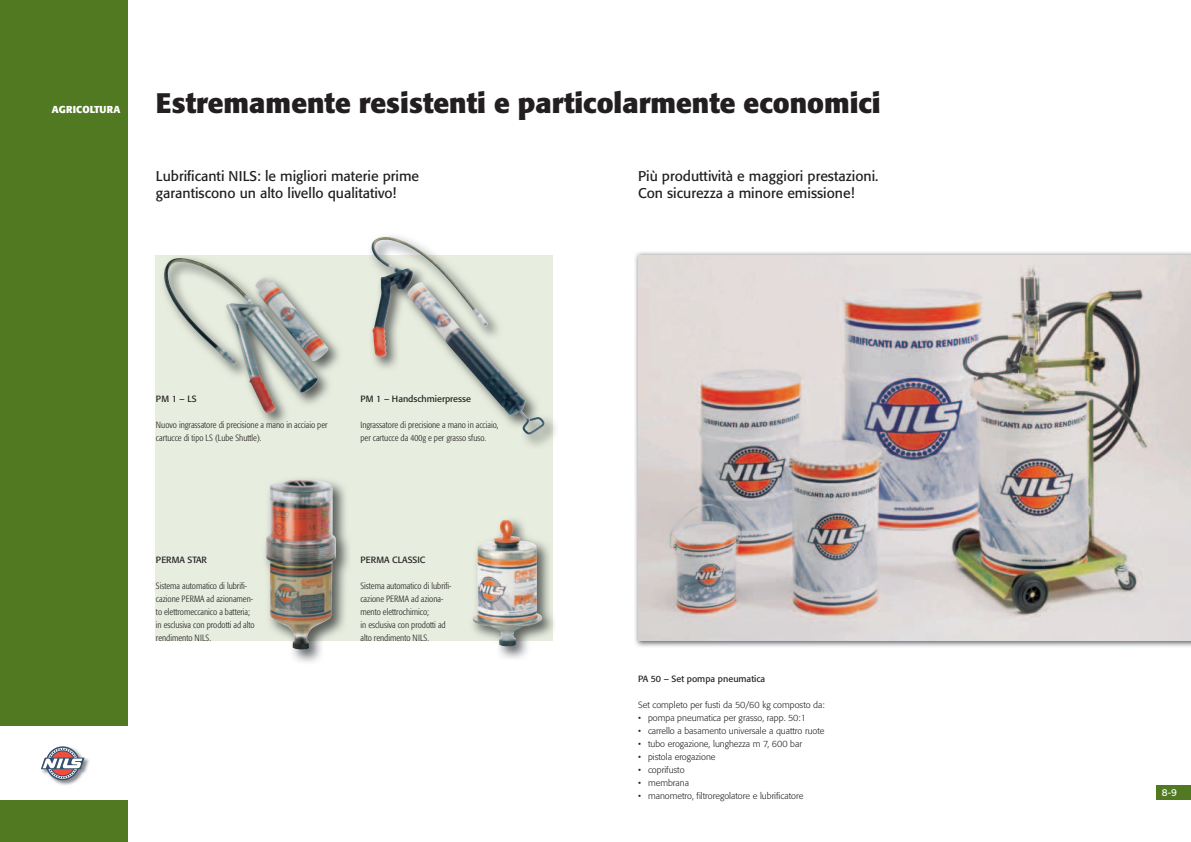
<style>
.page{position:relative;width:1191px;height:842px;background:#fff}
.page>*{position:absolute;margin:0;border:0;box-sizing:border-box;transform-origin:0 0}
.t1{font:700 28px "Formata";color:#231f20}
.t2{font:14px/16.8px "Formata";color:#231f20}
.t3{font:700 10px "Formata";letter-spacing:.02em;color:#fff}
.t4{font:10px "Formata";color:#fff}
.t5{font:300 condensed 9px/13px "Formata";color:#231f20}
.t6{font:300 9px "Formata";color:#231f20}
.t7{font:9px "Formata";color:#231f20}
</style>
<div class="page">
<div style="left:0;top:0;width:128px;height:842px;background:#507921"></div>
<div style="left:1157px;top:785px;width:34px;height:14px;background:#507921"></div>
<div style="left:156px;top:255px;width:397px;height:386px;background:#e7eddf"></div>
<img style="left:635px;top:252px;width:556px;height:395px">
<img style="left:638px;top:255px;width:553px;height:386px">
<img style="left:371px;top:237px;width:174px;height:198px">
<img style="left:180px;top:257px;width:159px;height:167px">
<img style="left:163px;top:258px;width:167px;height:155px">
<img style="left:499px;top:620px;width:55px;height:39px">
<img style="left:542px;top:543px;width:11px;height:98px">
<img style="left:472px;top:519px;width:70px;height:127px">
<img style="left:265px;top:484px;width:84px;height:178px">
<img style="left:266px;top:479px;width:71px;height:171px">
<div style="left:0;top:726px;width:129px;height:73px;background:#fff"></div>
<img style="left:53px;top:757px;width:36px;height:28px">
<svg style="left:41px;top:746px;width:43px;height:34px"></svg>
<p class="t3" style="left:52px;top:104px;width:70px">AGRICOLTURA</p>
<h1 class="t1" style="left:156px;top:86px;width:726px">Estremamente resistenti e particolarmente economici</h1>
<h2 class="t2" style="left:156px;top:168px;width:265px">Lubrificanti NILS: le migliori materie prime garantiscono un alto livello qualitativo!</h2>
<h2 class="t2" style="left:638px;top:168px;width:242px">Più produttività e maggiori prestazioni.<br>Con sicurezza a minore emissione!</h2>
<p class="t7" style="left:156px;top:394px;width:42px">PM 1 – LS</p>
<p class="t5" style="left:156px;top:419px;width:173px">Nuovo ingrassatore di precisione a mano in acciaio per cartucce di tipo LS (Lube Shuttle).</p>
<p class="t7" style="left:360px;top:394px;width:112px">PM 1 – Handschmierpresse</p>
<p class="t5" style="left:360px;top:419px;width:140px">Ingrassatore di precisione a mano in acciaio, per cartucce da 400g e per grasso sfuso.</p>
<p class="t7" style="left:156px;top:554px;width:53px">PERMA STAR</p>
<p class="t5" style="left:156px;top:579px;width:100px">Sistema automatico di lubrifi&shy;cazione PERMA ad azionamen&shy;to elettromeccanico a batteria; in esclusiva con prodotti ad alto rendimento NILS.</p>
<p class="t7" style="left:360px;top:554px;width:67px">PERMA CLASSIC</p>
<p class="t5" style="left:360px;top:579px;width:93px">Sistema automatico di lubrifi&shy;cazione PERMA ad aziona&shy;mento elettrochimico;<br>in esclusiva con prodotti ad alto rendimento NILS.</p>
<p class="t7" style="left:638px;top:674px;width:129px">PA 50 – Set pompa pneumatica</p>
<p class="t6" style="left:638px;top:700px;width:188px">Set completo per fusti da 50/60 kg composto da:</p>
<p class="t6" style="left:638px;top:713px;width:169px">• pompa pneumatica per grasso, rapp. 50:1</p>
<p class="t6" style="left:638px;top:726px;width:188px">• carrello a basamento universale a quattro ruote</p>
<p class="t6" style="left:638px;top:739px;width:165px">• tubo erogazione, lunghezza m 7, 600 bar</p>
<p class="t6" style="left:638px;top:752px;width:79px">• pistola erogazione</p>
<p class="t6" style="left:638px;top:765px;width:48px">• coprifusto</p>
<p class="t6" style="left:638px;top:778px;width:53px">• membrana</p>
<p class="t6" style="left:638px;top:791px;width:167px">• manometro, filtroregolatore e lubrificatore</p>
<p class="t4" style="left:1161px;top:786px;width:16px">8-9</p>
</div>
